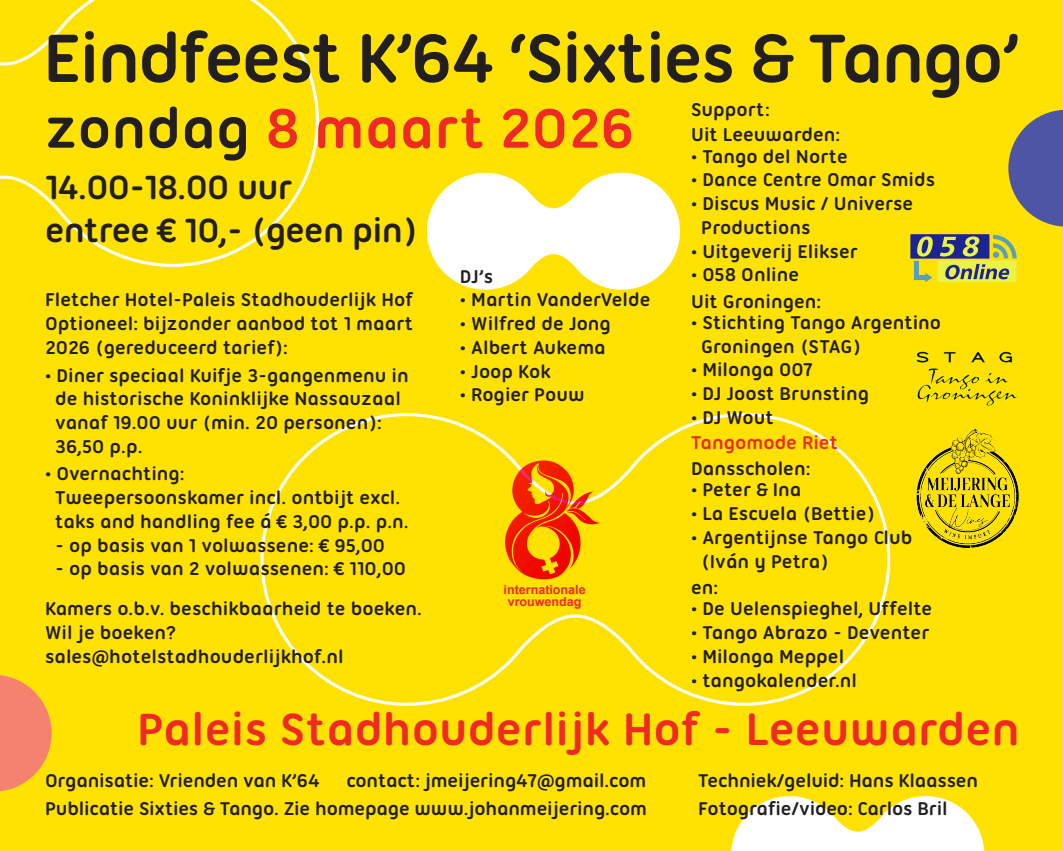
<style>
.page{position:relative;width:1063px;height:851px;background:#fff}
.page>*{position:absolute;margin:0;border:0;box-sizing:border-box;transform-origin:0 0}
.t1{font:700 73.75px "Ubuntu Titling";letter-spacing:-.03em;color:#231f20}
.t2{font:700 60px "Ubuntu Titling";color:#ee2a23}
.t3{font:700 48.75px "Ubuntu Titling";color:#ee2a23}
.t4{font:700 36.25px/43.5px "Ubuntu Titling";letter-spacing:-.02em;color:#231f20}
.t5{font:700 20px/23.8px "Ubuntu Titling";color:#231f20}
.t6{font:700 20px "Ubuntu Titling";color:#ee2a23}
.t7{font:700 12.5px/12.5px "Arial";color:#ee2a23;text-align:center}
.s1{color:#231f20}
</style>
<div class="page">
<div style="left:0;top:0;width:1063px;height:850px;background:#ffe201"></div>
<svg style="left:0;top:675px;width:52px;height:116px"></svg>
<div style="left:910px;top:234px;width:79px;height:24px;background:#1b2491"></div>
<div style="left:938px;top:260px;width:79px;height:22px;background:#ebf347"></div>
<svg style="left:945px;top:264px;width:65px;height:15px"></svg>
<svg style="left:940px;top:237px;width:16px;height:19px"></svg>
<svg style="left:962px;top:236px;width:18px;height:20px"></svg>
<svg style="left:914px;top:236px;width:20px;height:46px"></svg>
<svg style="left:993px;top:235px;width:24px;height:23px"></svg>
<div style="left:993px;top:251px;width:6px;height:7px;background:#589ebe;border-radius:50%"></div>
<svg style="left:0;top:0;width:319px;height:267px"></svg>
<svg style="left:260px;top:413px;width:631px;height:293px"></svg>
<svg style="left:427px;top:173px;width:253px;height:116px"></svg>
<svg style="left:731px;top:796px;width:253px;height:54px"></svg>
<img style="left:916px;top:430px;width:103px;height:117px">
<img style="left:501px;top:458px;width:101px;height:123px">
<svg style="left:1008px;top:110px;width:55px;height:117px"></svg>
<img style="left:916px;top:351px;width:101px;height:55px">
<h1 class="t1" style="left:43px;top:15px;width:978px">Eindfeest K’64 ‘Sixties &amp; Tango’</h1>
<p class="t5" style="left:691px;top:97px;width:151px;line-height:25px">Support:<br>Uit Leeuwarden:</p>
<p class="t5" style="left:691px;top:144px;width:158px">• Tango del Norte</p>
<p class="t5" style="left:691px;top:168px;width:246px">• Dance Centre Omar Smids</p>
<p class="t5" style="left:701px;top:191px;width:213px;text-indent:-10px">• Discus Music / Universe<br>Productions</p>
<p class="t5" style="left:691px;top:239px;width:168px">• Uitgeverij Elikser</p>
<p class="t5" style="left:691px;top:261px;width:132px;line-height:26.2px">• 058 Online<br>Uit Groningen:</p>
<p class="t5" style="left:701px;top:310px;width:241px;text-indent:-10px">• Stichting Tango Argentino<br>Groningen (STAG)</p>
<p class="t5" style="left:691px;top:357px;width:123px">• Milonga 007</p>
<p class="t5" style="left:691px;top:381px;width:180px">• DJ Joost Brunsting</p>
<p class="t5" style="left:691px;top:405px;width:84px">• DJ Wout</p>
<p class="t6" style="left:691px;top:431px;width:149px">Tangomode Riet</p>
<p class="t5" style="left:691px;top:456px;width:121px">Dansscholen:</p>
<p class="t5" style="left:691px;top:477px;width:112px">• Peter &amp; Ina</p>
<p class="t5" style="left:691px;top:501px;width:186px">• La Escuela (Bettie)</p>
<p class="t5" style="left:701px;top:525px;width:213px;text-indent:-10px">• Argentijnse Tango Club (Iván y Petra)</p>
<p class="t5" style="left:691px;top:575px;width:29px">en:</p>
<p class="t5" style="left:691px;top:596px;width:243px">• De Uelenspieghel, Uffelte</p>
<p class="t5" style="left:691px;top:620px;width:240px">• Tango Abrazo - Deventer</p>
<p class="t5" style="left:691px;top:644px;width:155px">• Milonga Meppel</p>
<p class="t5" style="left:691px;top:667px;width:168px">• tangokalender.nl</p>
<h2 class="t2" style="left:45px;top:93px;width:591px"><span class="s1">zondag</span> 8 maart 2026</h2>
<h3 class="t4" style="left:45px;top:164px;width:374px">14.00-18.00 uur<br>entree € 10,- (geen pin)</h3>
<p class="t5" style="left:460px;top:264px;width:35px">DJ’s</p>
<p class="t5" style="left:460px;top:287px;width:192px">• Martin VanderVelde</p>
<p class="t5" style="left:460px;top:311px;width:153px">• Wilfred de Jong</p>
<p class="t5" style="left:460px;top:335px;width:147px">• Albert Aukema</p>
<p class="t5" style="left:460px;top:359px;width:92px">• Joop Kok</p>
<p class="t5" style="left:460px;top:382px;width:126px">• Rogier Pouw</p>
<p class="t5" style="left:45px;top:288px;width:370px;text-align:justify">Fletcher Hotel-Paleis Stadhouderlijk Hof Optioneel: bijzonder aanbod tot 1 maart 2026 (gereduceerd tarief):</p>
<p class="t5" style="left:55px;top:363px;width:355px;text-indent:-10px">• Diner speciaal Kuifje 3-gangenmenu in de historische Koninklijke Nassauzaal vanaf 19.00 uur (min. 20 personen):<br>36,50 p.p.</p>
<p class="t5" style="left:55px;top:461px;width:355px;text-indent:-10px">• Overnachting:<br>Tweepersoonskamer incl. ontbijt excl. taks and handling fee á € 3,00 p.p. p.n.</p>
<p class="t5" style="left:55px;top:532px;width:331px">- op basis van 1 volwassene: € 95,00</p>
<p class="t5" style="left:45px;top:548px;width:379px;line-height:40px;text-align:center">- op basis van 2 volwassenen: € 110,00<br>Kamers o.b.v. beschikbaarheid te boeken.</p>
<p class="t5" style="left:45px;top:620px;width:300px">Wil je boeken? sales@hotelstadhouderlijkhof.nl</p>
<p class="t7" style="left:504px;top:583px;width:83px">internationale vrouwendag</p>
<h3 class="t3" style="left:137px;top:700px;width:884px">Paleis Stadhouderlijk Hof - Leeuwarden</h3>
<p class="t5" style="left:45px;top:768px;width:276px">Organisatie: Vrienden van K’64</p>
<p class="t5" style="left:45px;top:766px;width:604px;line-height:27.5px;text-align:right">contact: jmeijering47@gmail.com<br>Publicatie Sixties &amp; Tango. Zie homepage www.johanmeijering.com</p>
<p class="t5" style="left:698px;top:766px;width:282px;line-height:27.5px">Techniek/geluid: Hans Klaassen<br>Fotografie/video: Carlos Bril</p>
</div>
